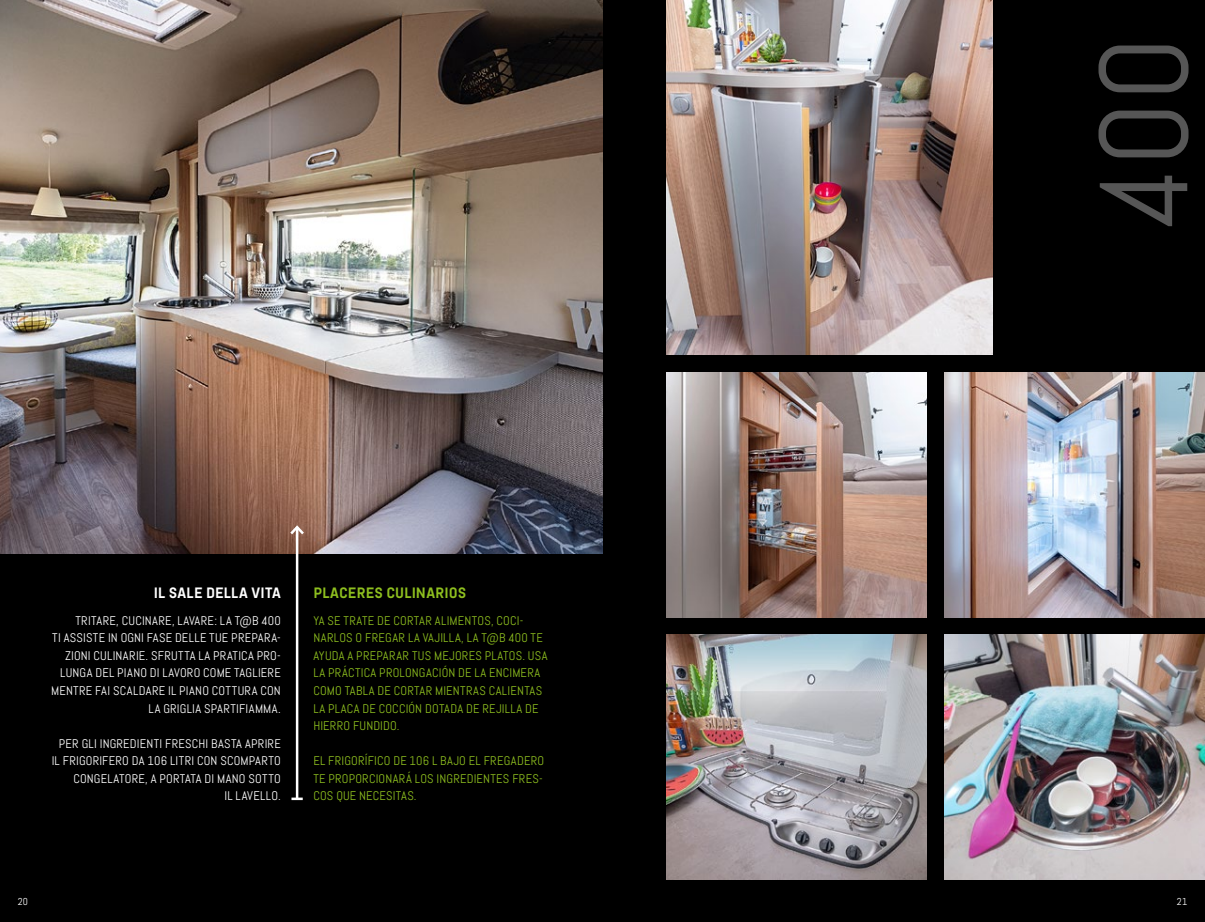
<style>
.page{position:relative;width:1205px;height:922px;background:#fff}
.page>*{position:absolute;margin:0;border:0;box-sizing:border-box;transform-origin:0 0}
.t1{font:125px "Abel Pro";color:#565656}
.t2{font:700 15px "Abel Pro";letter-spacing:.01em;color:#8ebf1f}
.t3{font:700 15px "Abel Pro";letter-spacing:.02em;color:#fff}
.t4{font:12.5px/17.5px "Abel Pro";letter-spacing:.02em;color:#fff;text-align:right}
.t5{font:12.5px/17.5px "Abel Pro";letter-spacing:.02em;color:#8ebf1f}
.t6{font:10px "Abel Pro";color:#fff}
</style>
<div class="page">
<div style="left:0;top:0;width:1205px;height:921px;background:#000"></div>
<img style="left:944px;top:372px;width:261px;height:245px">
<img style="left:944px;top:634px;width:261px;height:245px">
<img style="left:666px;top:372px;width:261px;height:245px">
<img style="left:666px;top:0;width:326px;height:354px">
<img style="left:666px;top:634px;width:261px;height:245px">
<img style="left:0;top:0;width:602px;height:553px">
<hr style="left:296px;top:527px;width:2px;height:271px;background:#fff">
<svg style="left:291px;top:797px;width:12px;height:2px"></svg>
<svg style="left:288px;top:523px;width:18px;height:14px"></svg>
<p class="t3" style="left:154px;top:582px;width:128px">IL SALE DELLA VITA</p>
<p class="t2" style="left:313px;top:582px;width:155px">PLACERES CULINARIOS</p>
<p class="t5" style="left:313px;top:611px;width:236px">YA SE TRATE DE CORTAR ALIMENTOS, COCI-NARLOS O FREGAR LA VAJILLA, LA T@B 400 TE AYUDA A PREPARAR TUS MEJORES PLATOS. USA LA PRÁCTICA PROLONGACIÓN DE LA ENCIMERA COMO TABLA DE CORTAR MIENTRAS CALIENTAS LA PLACA DE COCCIÓN DOTADA DE REJILLA DE HIERRO FUNDIDO.</p>
<p class="t5" style="left:313px;top:751px;width:232px">EL FRIGORÍFICO DE 106 L BAJO EL FREGADERO<br>TE PROPORCIONARÁ LOS INGREDIENTES FRES-<br>COS QUE NECESITAS.</p>
<p class="t4" style="left:51px;top:611px;width:231px">TRITARE, CUCINARE, LAVARE: LA T@B 400<br>TI ASSISTE IN OGNI FASE DELLE TUE PREPARA-ZIONI CULINARIE. SFRUTTA LA PRATICA PRO-LUNGA DEL PIANO DI LAVORO COME TAGLIERE MENTRE FAI SCALDARE IL PIANO COTTURA CON LA GRIGLIA SPARTIFIAMMA.</p>
<p class="t4" style="left:52px;top:734px;width:231px">PER GLI INGREDIENTI FRESCHI BASTA APRIRE<br>IL FRIGORIFERO DA 106 LITRI CON SCOMPARTO<br>CONGELATORE, A PORTATA DI MANO SOTTO<br>IL LAVELLO.</p>
<h1 class="t1" style="left:1065px;top:230px;width:194px;rotate:-90deg">400</h1>
<p class="t6" style="left:18px;top:895px;width:12px">20</p>
<p class="t6" style="left:1177px;top:895px;width:12px">21</p>
</div>
